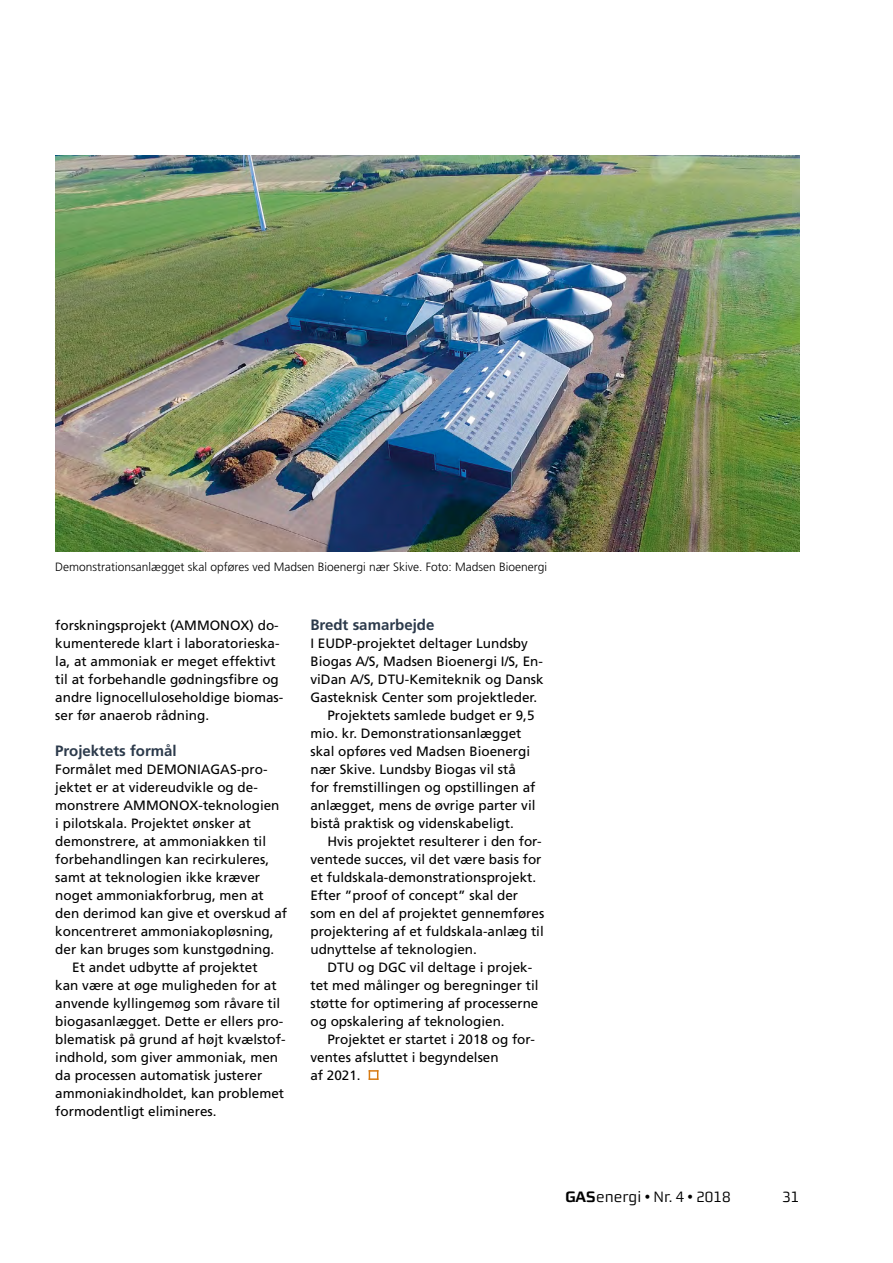
<style>
.page{position:relative;width:893px;height:1263px;background:#fff}
.page>*{position:absolute;margin:0;border:0;box-sizing:border-box;transform-origin:0 0}
.t1{font:700 15px "Frutiger LT";color:#2c3a4b}
.t2{font:15px "Morgan Sans";color:#000}
.t3{font:13.5px/18px "Frutiger LT";color:#000}
.t4{font:300 12px "Frutiger LT";color:#000}
.s1{font-weight:700}
</style>
<div class="page">
<svg style="left:369px;top:1070px;width:9px;height:10px"></svg>
<img style="left:55px;top:156px;width:744px;height:395px">
<p class="t4" style="left:55px;top:560px;width:493px">Demonstrationsanlægget skal opføres ved Madsen Bioenergi nær Skive. Foto: Madsen Bioenergi</p>
<p class="t3" style="left:55px;top:616px;width:230px">forskningsprojekt (AMMONOX) do&shy;kumenterede klart i laboratorieska&shy;la, at ammoniak er meget effektivt til at forbehandle gødningsfibre og andre lignocelluloseholdige biomas&shy;ser før anaerob rådning.</p>
<p class="t1" style="left:55px;top:742px;width:123px">Projektets formål</p>
<p class="t3" style="left:55px;top:760px;width:214px">Formålet med DEMONIAGAS-pro-</p>
<p class="t3" style="left:55px;top:778px;width:204px">jektet er at videreudvikle og de-</p>
<p class="t3" style="left:55px;top:796px;width:226px">monstrere AMMONOX-teknologien</p>
<p class="t3" style="left:55px;top:814px;width:197px">i pilotskala. Projektet ønsker at</p>
<p class="t3" style="left:55px;top:832px;width:212px">demonstrere, at ammoniakken til</p>
<p class="t3" style="left:55px;top:850px;width:215px">forbehandlingen kan recirkuleres,</p>
<p class="t3" style="left:55px;top:868px;width:206px">samt at teknologien ikke kræver</p>
<p class="t3" style="left:55px;top:886px;width:210px">noget ammoniakforbrug, men at</p>
<p class="t3" style="left:55px;top:904px;width:233px">den derimod kan give et overskud af</p>
<p class="t3" style="left:55px;top:922px;width:220px">koncentreret ammoniakopløsning,</p>
<p class="t3" style="left:55px;top:940px;width:221px">der kan bruges som kunstgødning.</p>
<p class="t3" style="left:72px;top:958px;width:187px">Et andet udbytte af projektet</p>
<p class="t3" style="left:55px;top:976px;width:223px">kan være at øge muligheden for at</p>
<p class="t3" style="left:55px;top:994px;width:227px">anvende kyllingemøg som råvare til</p>
<p class="t3" style="left:55px;top:1012px;width:230px">biogasanlægget. Dette er ellers pro-</p>
<p class="t3" style="left:55px;top:1030px;width:232px">blematisk på grund af højt kvælstof-</p>
<p class="t3" style="left:55px;top:1048px;width:224px">indhold, som giver ammoniak, men</p>
<p class="t3" style="left:55px;top:1066px;width:209px">da processen automatisk justerer</p>
<p class="t3" style="left:55px;top:1084px;width:230px">ammoniakindholdet, kan problemet</p>
<p class="t3" style="left:55px;top:1102px;width:163px">formodentligt elimineres.</p>
<p class="t1" style="left:310px;top:616px;width:125px">Bredt samarbejde</p>
<p class="t3" style="left:310px;top:634px;width:219px">I EUDP-projektet deltager Lundsby</p>
<p class="t3" style="left:310px;top:652px;width:234px">Biogas A/S, Madsen Bioenergi I/S, En-</p>
<p class="t3" style="left:310px;top:670px;width:235px">viDan A/S, DTU-Kemiteknik og Dansk</p>
<p class="t3" style="left:310px;top:688px;width:228px">Gasteknisk Center som projektleder.</p>
<p class="t3" style="left:327px;top:706px;width:209px">Projektets samlede budget er 9,5</p>
<p class="t3" style="left:310px;top:724px;width:213px">mio. kr. Demonstrationsanlægget</p>
<p class="t3" style="left:310px;top:742px;width:221px">skal opføres ved Madsen Bioenergi</p>
<p class="t3" style="left:310px;top:760px;width:207px">nær Skive. Lundsby Biogas vil stå</p>
<p class="t3" style="left:310px;top:778px;width:227px">for fremstillingen og opstillingen af</p>
<p class="t3" style="left:310px;top:796px;width:227px">anlægget, mens de øvrige parter vil</p>
<p class="t3" style="left:310px;top:814px;width:205px">bistå praktisk og videnskabeligt.</p>
<p class="t3" style="left:327px;top:832px;width:216px">Hvis projektet resulterer i den for-</p>
<p class="t3" style="left:310px;top:850px;width:233px">ventede succes, vil det være basis for</p>
<p class="t3" style="left:310px;top:868px;width:227px">et fuldskala-demonstrationsprojekt.</p>
<p class="t3" style="left:310px;top:886px;width:209px">Efter ”proof of concept” skal der</p>
<p class="t3" style="left:310px;top:904px;width:235px">som en del af projektet gennemføres</p>
<p class="t3" style="left:310px;top:922px;width:235px">projektering af et fuldskala-anlæg til</p>
<p class="t3" style="left:310px;top:940px;width:168px">udnyttelse af teknologien.</p>
<p class="t3" style="left:327px;top:958px;width:206px">DTU og DGC vil deltage i projek-</p>
<p class="t3" style="left:310px;top:976px;width:230px">tet med målinger og beregninger til</p>
<p class="t3" style="left:310px;top:994px;width:230px">støtte for optimering af processerne</p>
<p class="t3" style="left:310px;top:1012px;width:196px">og opskalering af teknologien.</p>
<p class="t3" style="left:327px;top:1030px;width:209px">Projektet er startet i 2018 og for-</p>
<p class="t3" style="left:310px;top:1048px;width:190px">ventes afsluttet i begyndelsen</p>
<p class="t3" style="left:310px;top:1066px;width:52px">af 2021.</p>
<p class="t2" style="left:566px;top:1188px;width:167px"><span class="s1">GAS</span>energi • Nr. 4 • 2018</p>
<p class="t2" style="left:782px;top:1188px;width:19px">31</p>
</div>
